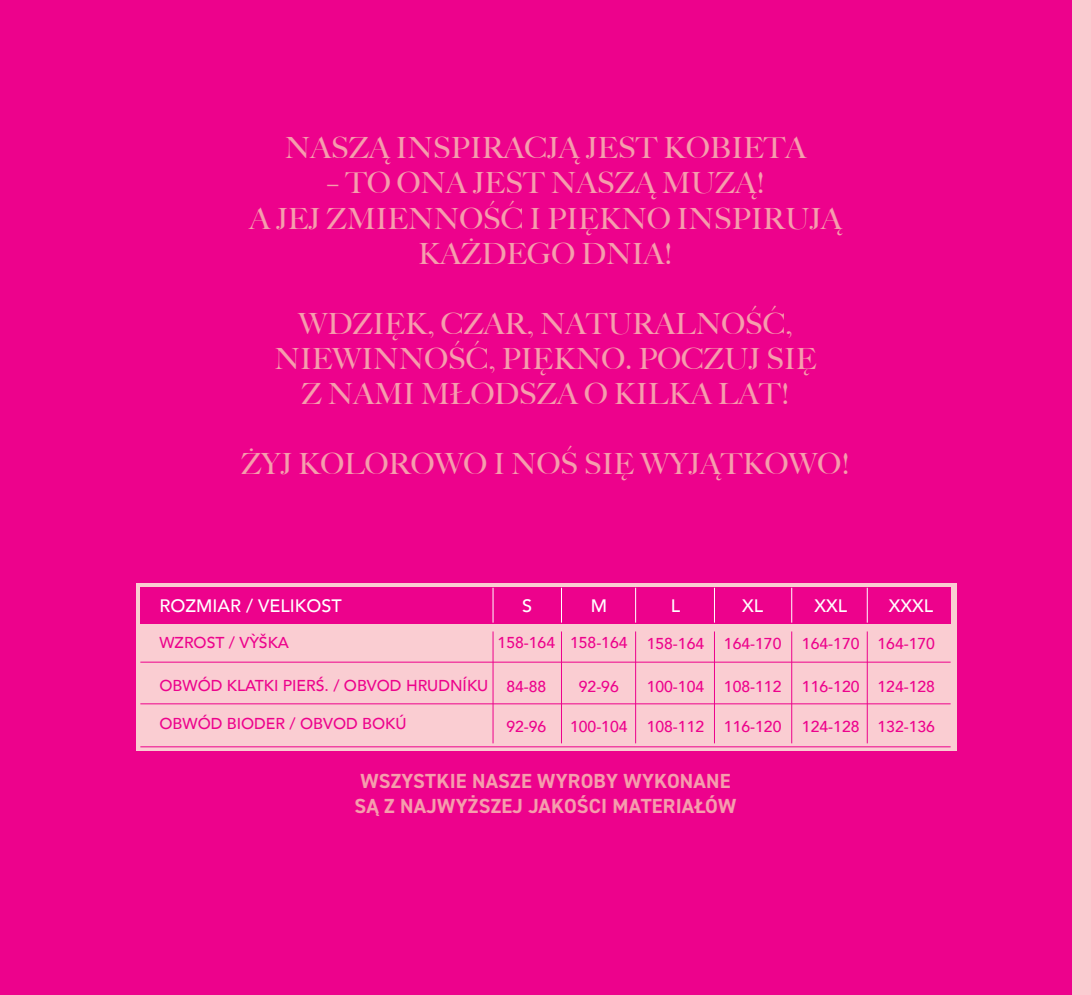
<style>
.page{position:relative;width:1091px;height:995px;background:#fff}
.page>*{position:absolute;margin:0;border:0;box-sizing:border-box;transform-origin:0 0}
.t1{font:500 29.25px/35.1px "Big Caslon";color:#f59ead;text-align:center}
.t2{font:700 20.47px/24.5px "DIN2014";letter-spacing:.01em;color:#f59ead}
.t3{font:500 18px "Avenir";color:#fff}
.t4{font:500 15.75px "Avenir";color:#ed028c}
</style>
<div class="page">
<div style="left:1071px;top:0;width:20px;height:995px;background:#faccd1"></div>
<div style="left:0;top:0;width:1071px;height:995px;background:#ed028c"></div>
<div style="left:136px;top:584px;width:820px;height:167px;background:#facdd2"></div>
<div style="left:140px;top:587px;width:810px;height:36px;background:#ed028c"></div>
<hr style="left:492px;top:631px;width:1px;height:112px;background:#ed028c">
<hr style="left:492px;top:588px;width:1px;height:35px;background:#fff">
<hr style="left:561px;top:631px;width:1px;height:112px;background:#ed028c">
<hr style="left:561px;top:588px;width:1px;height:35px;background:#fff">
<hr style="left:635px;top:631px;width:1px;height:112px;background:#ed028c">
<hr style="left:635px;top:588px;width:1px;height:35px;background:#fff">
<hr style="left:714px;top:631px;width:1px;height:112px;background:#ed028c">
<hr style="left:714px;top:588px;width:1px;height:35px;background:#fff">
<hr style="left:791px;top:631px;width:1px;height:112px;background:#ed028c">
<hr style="left:791px;top:588px;width:1px;height:35px;background:#fff">
<hr style="left:867px;top:631px;width:1px;height:112px;background:#ed028c">
<hr style="left:867px;top:588px;width:1px;height:35px;background:#fff">
<hr style="left:140px;top:662px;width:810px;height:1px;background:#ed028c">
<hr style="left:140px;top:703px;width:810px;height:1px;background:#ed028c">
<hr style="left:140px;top:746px;width:810px;height:1px;background:#ed028c">
<p class="t1" style="left:285px;top:129px;width:523px">NASZĄ INSPIRACJĄ JEST KOBIETA</p>
<p class="t1" style="left:249px;top:164px;width:594px">– TO ONA JEST NASZĄ MUZĄ!<br>A JEJ ZMIENNOŚĆ I PIĘKNO INSPIRUJĄ<br>KAŻDEGO DNIA!</p>
<p class="t1" style="left:274px;top:305px;width:543px">WDZIĘK, CZAR, NATURALNOŚĆ,<br>NIEWINNOŚĆ, PIĘKNO. POCZUJ SIĘ<br>Z NAMI MŁODSZA O KILKA LAT!</p>
<p class="t1" style="left:241px;top:445px;width:610px">ŻYJ KOLOROWO I NOŚ SIĘ WYJĄTKOWO!</p>
<p class="t3" style="left:159px;top:590px;width:184px">ROZMIAR / VELIKOST</p>
<p class="t4" style="left:159px;top:629px;width:131px">WZROST / VỲŠKA</p>
<p class="t4" style="left:497px;top:629px;width:59px">158-164</p>
<p class="t4" style="left:506px;top:672px;width:42px">84-88</p>
<p class="t4" style="left:506px;top:713px;width:42px">92-96</p>
<p class="t3" style="left:522px;top:590px;width:12px">S</p>
<p class="t3" style="left:590px;top:590px;width:18px">M</p>
<p class="t3" style="left:671px;top:590px;width:11px">L</p>
<p class="t3" style="left:742px;top:590px;width:23px">XL</p>
<p class="t3" style="left:814px;top:590px;width:34px">XXL</p>
<p class="t3" style="left:889px;top:590px;width:46px">XXXL</p>
<p class="t4" style="left:570px;top:629px;width:59px">158-164</p>
<p class="t4" style="left:579px;top:672px;width:42px">92-96</p>
<p class="t4" style="left:570px;top:713px;width:59px">100-104</p>
<p class="t4" style="left:646px;top:629px;width:59px">158-164</p>
<p class="t4" style="left:646px;top:672px;width:59px">100-104</p>
<p class="t4" style="left:646px;top:713px;width:59px">108-112</p>
<p class="t4" style="left:724px;top:629px;width:59px">164-170</p>
<p class="t4" style="left:724px;top:672px;width:59px">108-112</p>
<p class="t4" style="left:724px;top:713px;width:59px">116-120</p>
<p class="t4" style="left:802px;top:629px;width:59px">164-170</p>
<p class="t4" style="left:802px;top:672px;width:59px">116-120</p>
<p class="t4" style="left:802px;top:713px;width:59px">124-128</p>
<p class="t4" style="left:877px;top:629px;width:59px">164-170</p>
<p class="t4" style="left:877px;top:672px;width:59px">124-128</p>
<p class="t4" style="left:877px;top:713px;width:59px">132-136</p>
<p class="t4" style="left:159px;top:671px;width:330px">OBWÓD KLATKI PIERŚ. / OBVOD HRUDNÍKU</p>
<p class="t4" style="left:159px;top:710px;width:248px">OBWÓD BIODER / OBVOD BOKÚ</p>
<p class="t2" style="left:355px;top:769px;width:383px">WSZYSTKIE NASZE WYROBY WYKONANE<br>SĄ Z NAJWYŻSZEJ JAKOŚCI MATERIAŁÓW</p>
</div>
